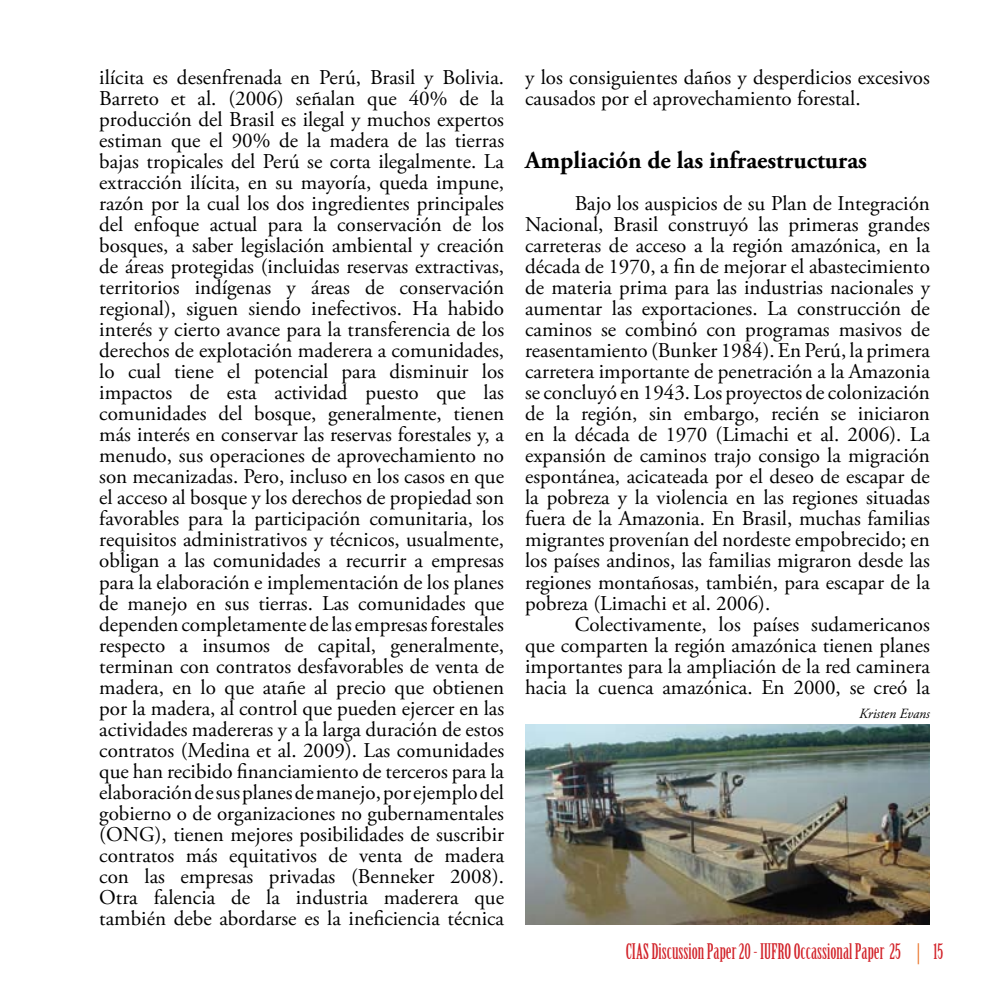
<style>
.page{position:relative;width:993px;height:993px;background:#fff}
.page>*{position:absolute;margin:0;border:0;box-sizing:border-box;transform-origin:0 0}
.t1{font:700 24.5px "Adobe Garamond Pro";color:#000}
.t2{font:21px/21px "Adobe Garamond Pro";color:#000;text-align:justify}
.t3{font:21px "Birch Std";color:#d2232a}
.t4{font:italic 14px "Adobe Garamond Pro";color:#000}
.s1{color:#e96d1f}
</style>
<div class="page">
<img style="left:525px;top:724px;width:404px;height:200px">
<div style="left:849px;top:698px;width:86px;height:27px;background:#fff"></div>
<p class="t2" style="left:99px;top:68px;width:406px">ilícita es desenfrenada en Perú, Brasil y Bolivia.<br>Barreto et al. (2006) señalan que 40% de la producción del Brasil es ilegal y muchos expertos estiman que el 90% de la madera de las tierras bajas tropicales del Perú se corta ilegalmente. La extracción ilícita, en su mayoría, queda impune, razón por la cual los dos ingredientes principales del enfoque actual para la conservación de los bosques, a saber legislación ambiental y creación de áreas protegidas (incluidas reservas extractivas, territorios indígenas y áreas de conservación regional), siguen siendo inefectivos. Ha habido interés y cierto avance para la transferencia de los derechos de explotación maderera a comunidades, lo cual tiene el potencial para disminuir los impactos de esta actividad puesto que las comunidades del bosque, generalmente, tienen más interés en conservar las reservas forestales y, a menudo, sus operaciones de aprovechamiento no son mecanizadas. Pero, incluso en los casos en que el acceso al bosque y los derechos de propiedad son favorables para la participación comunitaria, los requisitos administrativos y técnicos, usualmente, obligan a las comunidades a recurrir a empresas para la elaboración e implementación de los planes de manejo en sus tierras. Las comunidades que dependen completamente de las empresas forestales respecto a insumos de capital, generalmente, terminan con contratos desfavorables de venta de madera, en lo que atañe al precio que obtienen por la madera, al control que pueden ejercer en las actividades madereras y a la larga duración de estos contratos (Medina et al. 2009). Las comunidades que han recibido financiamiento de terceros para la elaboración de sus planes de manejo, por ejemplo del gobierno o de organizaciones no gubernamentales (ONG), tienen mejores posibilidades de suscribir contratos más equitativos de venta de madera con las empresas privadas (Benneker 2008).<br>Otra falencia de la industria maderera que también debe abordarse es la ineficiencia técnica</p>
<p class="t2" style="left:525px;top:68px;width:406px">y los consiguientes daños y desperdicios excesivos causados por el aprovechamiento forestal.</p>
<p class="t1" style="left:525px;top:146px;width:343px">Ampliación de las infraestructuras</p>
<p class="t2" style="left:525px;top:194px;width:406px;text-indent:50px">Bajo los auspicios de su Plan de Integración Nacional, Brasil construyó las primeras grandes carreteras de acceso a la región amazónica, en la década de 1970, a fin de mejorar el abastecimiento de materia prima para las industrias nacionales y aumentar las exportaciones. La construcción de caminos se combinó con programas masivos de reasentamiento (Bunker 1984). En Perú, la primera carretera importante de penetración a la Amazonia se concluyó en 1943. Los proyectos de colonización de la región, sin embargo, recién se iniciaron en la década de 1970 (Limachi et al. 2006). La expansión de caminos trajo consigo la migración espontánea, acicateada por el deseo de escapar de la pobreza y la violencia en las regiones situadas fuera de la Amazonia. En Brasil, muchas familias migrantes provenían del nordeste empobrecido; en los países andinos, las familias migraron desde las regiones montañosas, también, para escapar de la pobreza (Limachi et al. 2006).</p>
<p class="t2" style="left:525px;top:614px;width:406px;text-indent:50px">Colectivamente, los países sudamericanos que comparten la región amazónica tienen planes importantes para la ampliación de la red caminera hacia la cuenca amazónica. En 2000, se creó la</p>
<p class="t4" style="left:858px;top:705px;width:72px">Kristen Evans</p>
<p class="t3" style="left:625px;top:939px;width:319px">CIAS Discussion Paper 20 - IUFRO Occassional Paper 25 <span class="s1">|</span> 15</p>
</div>
